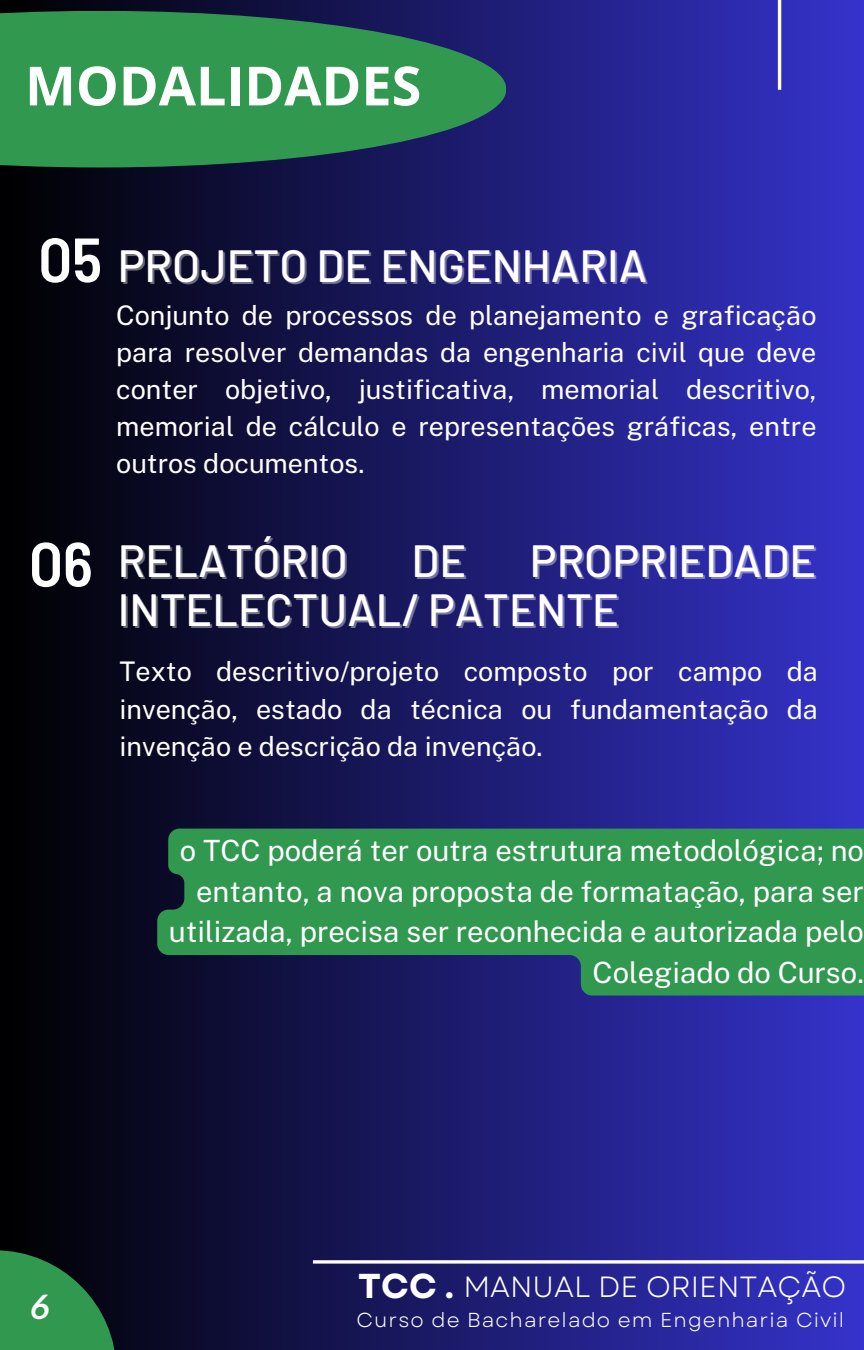
<style>
.page{position:relative;width:864px;height:1350px;background:#fff}
.page>*{position:absolute;margin:0;border:0;box-sizing:border-box;transform-origin:0 0}
.t1{font:600 semi-condensed 62.32px "Barlow";color:#fff}
.t2{font:700 54px "Open Sans";color:#fff}
.t3{font:500 45px "Barlow";color:#fff}
.t4{font:700 34.43px "Garet";color:#fff}
.t5{font:italic 700 33.98px "Lato";color:#fff}
.t6{font:29.25px/40.5px "Public Sans";color:#fff;text-align:right}
.t7{font:29.25px "Garet";color:#fff}
.t8{font:27px/37.1px "Public Sans";color:#fff;text-align:justify}
.t9{font:20.25px "Garet";letter-spacing:.055em;color:#fff}
</style>
<div class="page">
<div style="left:0;top:0;width:864px;height:1350px;background:linear-gradient(to right,#000,#3533cb)"></div>
<hr style="left:778px;top:0;width:3px;height:90px;background:#fff">
<svg style="left:313px;top:1260px;width:551px;height:4px"></svg>
<svg style="left:0;top:1250px;width:116px;height:100px;fill:#319850"></svg>
<svg style="left:157px;top:829px;width:707px;height:167px;fill:#319850"></svg>
<svg style="left:0;top:11px;width:506px;height:156px;fill:#319850"></svg>
<h4 class="t2" style="left:25px;top:48px;width:398px">MODALIDADES</h4>
<h3 class="t1" style="left:38px;top:220px;width:65px">O5</h3>
<h6 class="t3" style="left:118px;top:237px;width:531px">PROJETO DE ENGENHARIA</h6>
<h6 class="t8" style="left:116px;top:296px;width:702px">Conjunto de processos de planejamento e graficação para resolver demandas da engenharia civil que deve conter objetivo, justificativa, memorial descritivo, memorial de cálculo e representações gráficas, entre outros documentos.</h6>
<h5 class="t1" style="left:29px;top:524px;width:65px">O6</h5>
<p class="t3" style="left:118px;top:532px;width:232px">RELATÓRIO</p>
<p class="t3" style="left:412px;top:532px;width:56px">DE</p>
<p class="t3" style="left:530px;top:532px;width:288px">PROPRIEDADE</p>
<p class="t3" style="left:118px;top:581px;width:503px">INTELECTUAL/ PATENTE</p>
<p class="t8" style="left:119px;top:653px;width:700px">Texto descritivo/projeto composto por campo da invenção, estado da técnica ou fundamentação da invenção e descrição da invenção.</p>
<h6 class="t5" style="left:30px;top:1285px;width:21px">6</h6>
<h1 class="t6" style="left:169px;top:831px;width:697px">o TCC poderá ter outra estrutura metodológica; no entanto, a nova proposta de formatação, para ser utilizada, precisa ser reconhecida e autorizada pelo Colegiado do Curso.</h1>
<h2 class="t4" style="left:358px;top:1261px;width:97px">TCC .</h2>
<h1 class="t7" style="left:463px;top:1265px;width:384px">MANUAL DE ORIENTAÇÃO</h1>
<h3 class="t9" style="left:357px;top:1305px;width:489px">Curso de Bacharelado em Engenharia Civil</h3>
</div>
